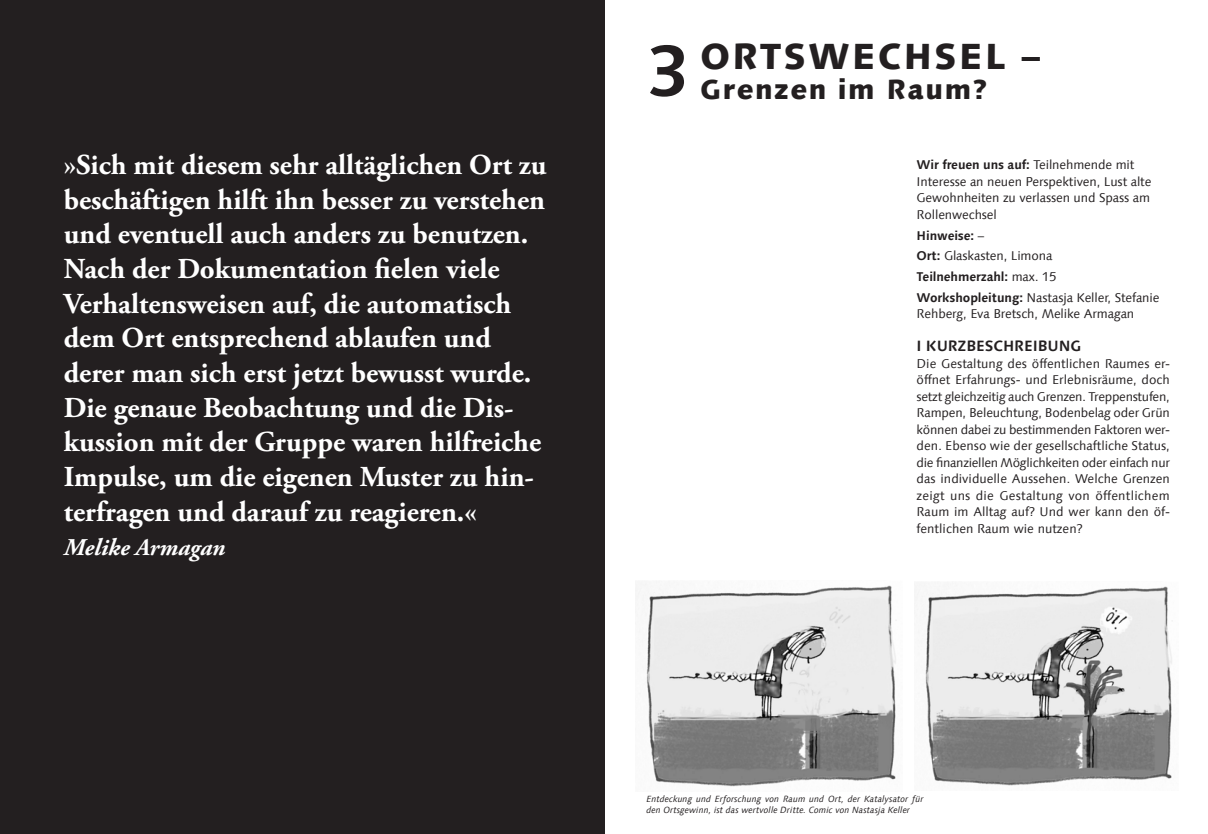
<style>
.page{position:relative;width:1208px;height:834px;background:#fff}
.page>*{position:absolute;margin:0;border:0;box-sizing:border-box;transform-origin:0 0}
.t1{font:700 72.45px "Linotype Syntax Com";color:#231f20}
.t2{font:800 36.6px "Linotype Syntax Com";letter-spacing:.05em;color:#231f20}
.t3{font:700 28.8px/34.7px "Adobe Garamond Pro";color:#fff}
.t4{font:800 27.6px "Linotype Syntax Com";letter-spacing:.05em;color:#231f20}
.t5{font:italic 700 24px "Adobe Garamond Pro";color:#fff}
.allgmeiner_fließtext{font:700 15px "Linotype Syntax Com";letter-spacing:-.01em;color:#231f20}
.Absatzformat_2{font:12.75px/16.5px "Linotype Syntax Com";color:#231f20;text-align:justify}
.allgmeiner_fließtext-2{font:12.75px/16.5px "Linotype Syntax Com";letter-spacing:-.01em;color:#231f20}
.allgmeiner_fließtext-3{font:700 12.75px "Linotype Syntax Com";letter-spacing:-.01em;color:#231f20}
.allgmeiner_fließtext-4{font:italic 9px/10.8px "Linotype Syntax Com";color:#231f20}
.s1{font-weight:700}
.s2{font-weight:400}
</style>
<div class="page">
<img style="left:635px;top:584px;width:262px;height:203px">
<img style="left:915px;top:585px;width:258px;height:201px">
<div style="left:0;top:0;width:604px;height:833px;background:#231f20"></div>
<p class="t3" style="left:64px;top:148px;width:484px">»Sich mit diesem sehr alltäglichen Ort zu beschäftigen hilft ihn besser zu verstehen und eventuell auch anders zu benutzen.<br>Nach der Dokumentation fielen viele Verhaltensweisen auf, die automatisch dem Ort entsprechend ablaufen und derer man sich erst jetzt bewusst wurde.<br>Die genaue Beobachtung und die Dis&shy;kussion mit der Gruppe waren hilfreiche Impulse, um die eigenen Muster zu hin&shy;terfragen und darauf zu reagieren.«</p>
<p class="t5" style="left:64px;top:534px;width:163px">Melike Armagan</p>
<p class="t1" style="left:646px;top:25px;width:44px">3</p>
<p class="t2" style="left:700px;top:33px;width:341px">ORTSWECHSEL –</p>
<p class="t4" style="left:700px;top:72px;width:289px">Grenzen im Raum?</p>
<p class="allgmeiner_fließtext-2" style="left:916px;top:156px;width:236px"><span class="s1">Wir freuen uns auf:</span> Teilnehmende mit Interesse an neuen Perspektiven, Lust alte Gewohnheiten zu verlassen und Spass am Rollenwechsel</p>
<p class="allgmeiner_fließtext-3" style="left:916px;top:227px;width:69px">Hinweise: <span class="s2">–</span></p>
<p class="allgmeiner_fließtext-2" style="left:916px;top:247px;width:137px"><span class="s1">Ort:</span> Glaskasten, Limona</p>
<p class="allgmeiner_fließtext-3" style="left:916px;top:268px;width:142px">Teilnehmerzahl: <span class="s2">max. 15</span></p>
<p class="allgmeiner_fließtext-2" style="left:916px;top:289px;width:244px"><span class="s1">Workshopleitung:</span> Nastasja Keller, Stefanie<br>Rehberg, Eva Bretsch, Melike Armagan</p>
<p class="allgmeiner_fließtext" style="left:916px;top:336px;width:166px">I KURZBESCHREIBUNG</p>
<p class="Absatzformat_2" style="left:916px;top:355px;width:255px">Die Gestaltung des öffentlichen Raumes er&shy;öffnet Erfahrungs- und Erlebnisräume, doch setzt gleichzeitig auch Grenzen. Treppenstufen, Rampen, Beleuchtung, Bodenbelag oder Grün können dabei zu bestimmenden Faktoren wer&shy;den. Ebenso wie der gesellschaftliche Status, die finanziellen Möglichkeiten oder einfach nur das individuelle Aussehen. Welche Grenzen zeigt uns die Gestaltung von öffentlichem Raum im Alltag auf? Und wer kann den öf&shy;fentlichen Raum wie nutzen?</p>
<p class="allgmeiner_fließtext-4" style="left:646px;top:793px;width:279px">Entdeckung und Erforschung von Raum und Ort, der Katalysator für den Ortsgewinn, ist das wertvolle Dritte. Comic von Nastasja Keller</p>
</div>
